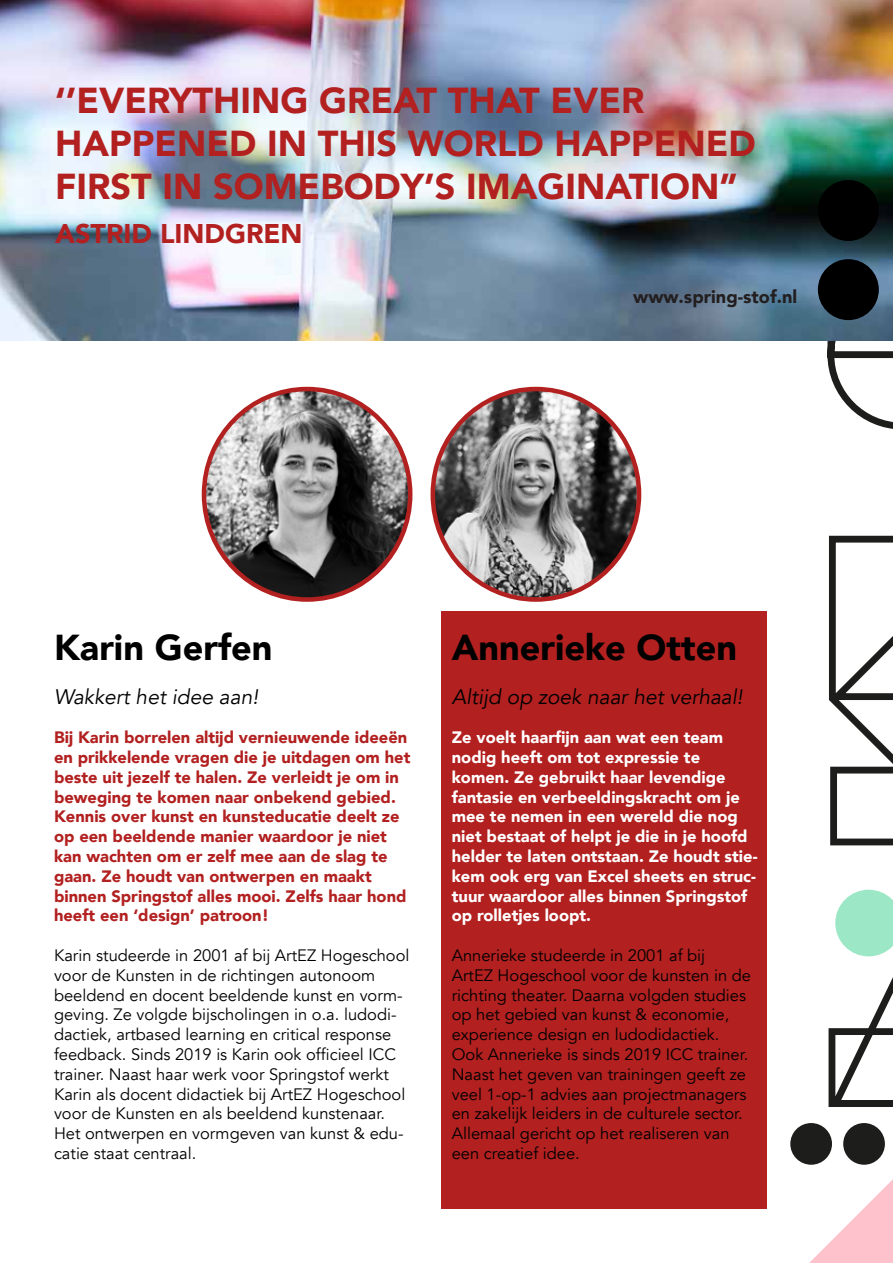
<style>
.page{position:relative;width:893px;height:1263px;background:#fff}
.page>*{position:absolute;margin:0;border:0;box-sizing:border-box;transform-origin:0 0}
.t1{font:900 36px/43.2px "Avenir";color:#b22020}
.t2{font:900 36px "Avenir";color:#000}
.t3{font:900 27px "Avenir";color:#b22020}
.t4{font:italic 21px "Avenir";color:#000}
.t5{font:900 18.15px "Avenir";color:#231f20}
.t6{font:16.5px/19.8px "Avenir";color:#000}
.t7{font:900 16.5px/19.8px "Avenir";color:#b22020}
.t8{font:900 16.5px/19.8px "Avenir";color:#fff}
</style>
<div class="page">
<div style="left:790px;top:1123px;width:42px;height:42px;background:#1d1d1b;border-radius:50%"></div>
<svg style="left:824px;top:340px;width:69px;height:825px"></svg>
<svg style="left:809px;top:1179px;width:84px;height:84px"></svg>
<img style="left:0;top:0;width:893px;height:340px">
<img style="left:204px;top:389px;width:204px;height:210px">
<div style="left:441px;top:612px;width:325px;height:597px;background:#b22020"></div>
<img style="left:433px;top:389px;width:204px;height:210px">
<div style="left:818px;top:180px;width:61px;height:61px;background:#000;border-radius:50%"></div>
<div style="left:818px;top:259px;width:61px;height:61px;background:#000;border-radius:50%"></div>
<h1 class="t1" style="left:55px;top:78px;width:702px">‘’EVERYTHING GREAT THAT EVER<br>HAPPENED IN THIS WORLD HAPPENED<br>FIRST IN SOMEBODY’S IMAGINATION’’</h1>
<h2 class="t3" style="left:55px;top:210px;width:249px">ASTRID LINDGREN</h2>
<p class="t5" style="left:633px;top:282px;width:165px">www.spring-stof.nl</p>
<h1 class="t2" style="left:54px;top:617px;width:220px">Karin Gerfen</h1>
<p class="t4" style="left:54px;top:684px;width:206px">Wakkert het idee aan!</p>
<p class="t7" style="left:54px;top:727px;width:358px">Bij Karin borrelen altijd vernieuwende ideeën en prikkelende vragen die je uitdagen om het beste uit jezelf te halen. Ze verleidt je om in beweging te komen naar onbekend gebied.<br>Kennis over kunst en kunsteducatie deelt ze op een beeldende manier waardoor je niet kan wachten om er zelf mee aan de slag te gaan. Ze houdt van ontwerpen en maakt binnen Springstof alles mooi. Zelfs haar hond heeft een ‘design’ patroon!</p>
<p class="t6" style="left:54px;top:946px;width:357px">Karin studeerde in 2001 af bij ArtEZ Hogeschool voor de Kunsten in de richtingen autonoom beeldend en docent beeldende kunst en vorm&shy;geving. Ze volgde bijscholingen in o.a. ludodi&shy;dactiek, artbased learning en critical response feedback. Sinds 2019 is Karin ook officieel ICC trainer. Naast haar werk voor Springstof werkt Karin als docent didactiek bij ArtEZ Hogeschool voor de Kunsten en als beeldend kunstenaar.<br>Het ontwerpen en vormgeven van kunst &amp; edu&shy;catie staat centraal.</p>
<h1 class="t2" style="left:452px;top:617px;width:287px">Annerieke Otten</h1>
<p class="t4" style="left:452px;top:684px;width:292px">Altijd op zoek naar het verhaal!</p>
<p class="t8" style="left:452px;top:727px;width:307px">Ze voelt haarfijn aan wat een team nodig heeft om tot expressie te komen. Ze gebruikt haar levendige fantasie en verbeeldingskracht om je mee te nemen in een wereld die nog niet bestaat of helpt je die in je hoofd helder te laten ontstaan. Ze houdt stie&shy;kem ook erg van Excel sheets en struc&shy;tuur waardoor alles binnen Springstof op rolletjes loopt.</p>
<p class="t6" style="left:452px;top:946px;width:301px">Annerieke studeerde in 2001 af bij<br>ArtEZ Hogeschool voor de kunsten in de richting theater. Daarna volgden studies op het gebied van kunst &amp; economie, experience design en ludodidactiek.<br>Ook Annerieke is sinds 2019 ICC trainer.<br>Naast het geven van trainingen geeft ze veel 1-op-1 advies aan projectmanagers en zakelijk leiders in de culturele sector.<br>Allemaal gericht op het realiseren van een creatief idee.</p>
</div>
